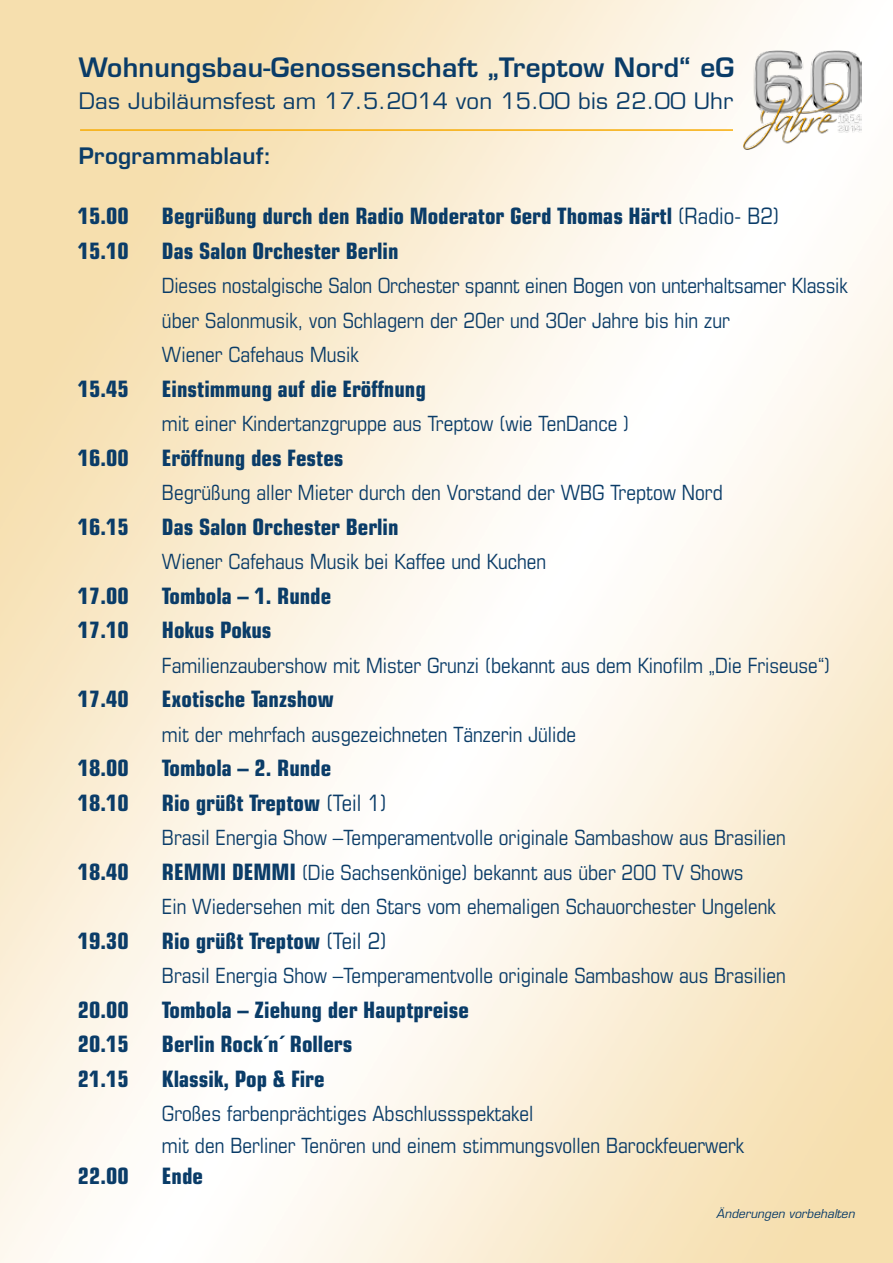
<style>
.page{position:relative;width:893px;height:1263px;background:#fff}
.page>*{position:absolute;margin:0;border:0;box-sizing:border-box;transform-origin:0 0}
.t1{font:600 26.1px "Eurostile";letter-spacing:.01em;color:#0a3c68}
.t2{font:700 condensed 22.65px "Eurostile";color:#0a3c68}
.t3{font:22.2px "Eurostile";letter-spacing:.01em;color:#0a3c68}
.t4{font:600 22.2px "Eurostile";letter-spacing:.01em;color:#0a3c68}
.t5{font:condensed 21px/34.5px "Eurostile";color:#0a3c68}
.t6{font:italic 12px "Eurostile";color:#0a3c68}
.s1{font-weight:400}
.s2{font-weight:700;font-size:22.65px}
</style>
<div class="page">
<img style="left:0;top:0;width:893px;height:1263px">
<img style="left:744px;top:51px;width:117px;height:98px">
<hr style="left:80px;top:129px;width:653px;height:2px;background:#f7ab04">
<p class="t1" style="left:79px;top:51px;width:657px">Wohnungsbau-Genossenschaft „Treptow Nord“ eG</p>
<p class="t3" style="left:79px;top:88px;width:656px">Das Jubiläumsfest am 17.5.2014 von 15.00 bis 22.00 Uhr</p>
<p class="t4" style="left:79px;top:142px;width:194px">Programmablauf:</p>
<p class="t2" style="left:78px;top:202px;width:52px">15.00</p>
<p class="t2" style="left:162px;top:202px;width:619px">Begrüßung durch den Radio Moderator Gerd Thomas Härtl <span class="s1">(Radio- B2)</span></p>
<p class="t2" style="left:78px;top:237px;width:52px">15.10</p>
<p class="t2" style="left:162px;top:237px;width:238px">Das Salon Orchester Berlin</p>
<p class="t5" style="left:162px;top:268px;width:687px">Dieses nostalgische Salon Orchester spannt einen Bogen von unterhaltsamer Klassik über Salonmusik, von Schlagern der 20er und 30er Jahre bis hin zur<br>Wiener Cafehaus Musik</p>
<p class="t2" style="left:78px;top:375px;width:52px">15.45</p>
<p class="t2" style="left:162px;top:375px;width:265px">Einstimmung auf die Eröffnung</p>
<p class="t5" style="left:162px;top:406px;width:469px">mit einer Kindertanzgruppe aus Treptow (wie TenDance )</p>
<p class="t2" style="left:78px;top:444px;width:52px">16.00</p>
<p class="t2" style="left:162px;top:444px;width:183px">Eröffnung des Festes</p>
<p class="t5" style="left:162px;top:475px;width:562px">Begrüßung aller Mieter durch den Vorstand der WBG Treptow Nord</p>
<p class="t2" style="left:78px;top:513px;width:52px">16.15</p>
<p class="t2" style="left:162px;top:513px;width:238px">Das Salon Orchester Berlin</p>
<p class="t5" style="left:162px;top:544px;width:386px">Wiener Cafehaus Musik bei Kaffee und Kuchen</p>
<p class="t2" style="left:78px;top:582px;width:52px">17.00</p>
<p class="t2" style="left:162px;top:582px;width:171px">Tombola – 1. Runde</p>
<p class="t2" style="left:78px;top:616px;width:52px">17.10</p>
<p class="t2" style="left:162px;top:616px;width:111px">Hokus Pokus</p>
<p class="t5" style="left:162px;top:648px;width:670px">Familienzaubershow mit Mister Grunzi (bekannt aus dem Kinofilm „Die Friseuse“)</p>
<p class="t2" style="left:78px;top:685px;width:52px">17.40</p>
<p class="t2" style="left:162px;top:685px;width:173px">Exotische Tanzshow</p>
<p class="t5" style="left:162px;top:717px;width:416px">mit der mehrfach ausgezeichneten Tänzerin Jülide</p>
<p class="t2" style="left:78px;top:754px;width:52px">18.00</p>
<p class="t2" style="left:162px;top:754px;width:171px">Tombola – 2. Runde</p>
<p class="t2" style="left:78px;top:789px;width:52px">18.10</p>
<p class="t2" style="left:162px;top:789px;width:226px">Rio grüßt Treptow <span class="s1">(Teil 1)</span></p>
<p class="t5" style="left:162px;top:820px;width:625px">Brasil Energia Show –Temperamentvolle originale Sambashow aus Brasilien</p>
<p class="t2" style="left:78px;top:858px;width:52px">18.40</p>
<p class="t5" style="left:162px;top:855px;width:615px"><span class="s2">REMMI DEMMI</span> (Die Sachsenkönige) bekannt aus über 200 TV Shows<br>Ein Wiedersehen mit den Stars vom ehemaligen Schauorchester Ungelenk</p>
<p class="t2" style="left:78px;top:927px;width:52px">19.30</p>
<p class="t2" style="left:162px;top:927px;width:226px">Rio grüßt Treptow <span class="s1">(Teil 2)</span></p>
<p class="t5" style="left:162px;top:958px;width:625px">Brasil Energia Show –Temperamentvolle originale Sambashow aus Brasilien</p>
<p class="t2" style="left:78px;top:996px;width:52px">20.00</p>
<p class="t2" style="left:162px;top:996px;width:308px">Tombola – Ziehung der Hauptpreise</p>
<p class="t2" style="left:78px;top:1030px;width:52px">20.15</p>
<p class="t2" style="left:162px;top:1030px;width:192px">Berlin Rock´n´ Rollers</p>
<p class="t2" style="left:78px;top:1065px;width:52px">21.15</p>
<p class="t2" style="left:162px;top:1065px;width:164px">Klassik, Pop &amp; Fire</p>
<p class="t5" style="left:162px;top:1098px;width:584px;line-height:31.2px">Großes farbenprächtiges Abschlussspektakel<br>mit den Berliner Tenören und einem stimmungsvollen Barockfeuerwerk</p>
<p class="t2" style="left:78px;top:1162px;width:52px">22.00</p>
<p class="t2" style="left:162px;top:1162px;width:43px">Ende</p>
<p class="t6" style="left:716px;top:1207px;width:140px">Änderungen vorbehalten</p>
</div>
